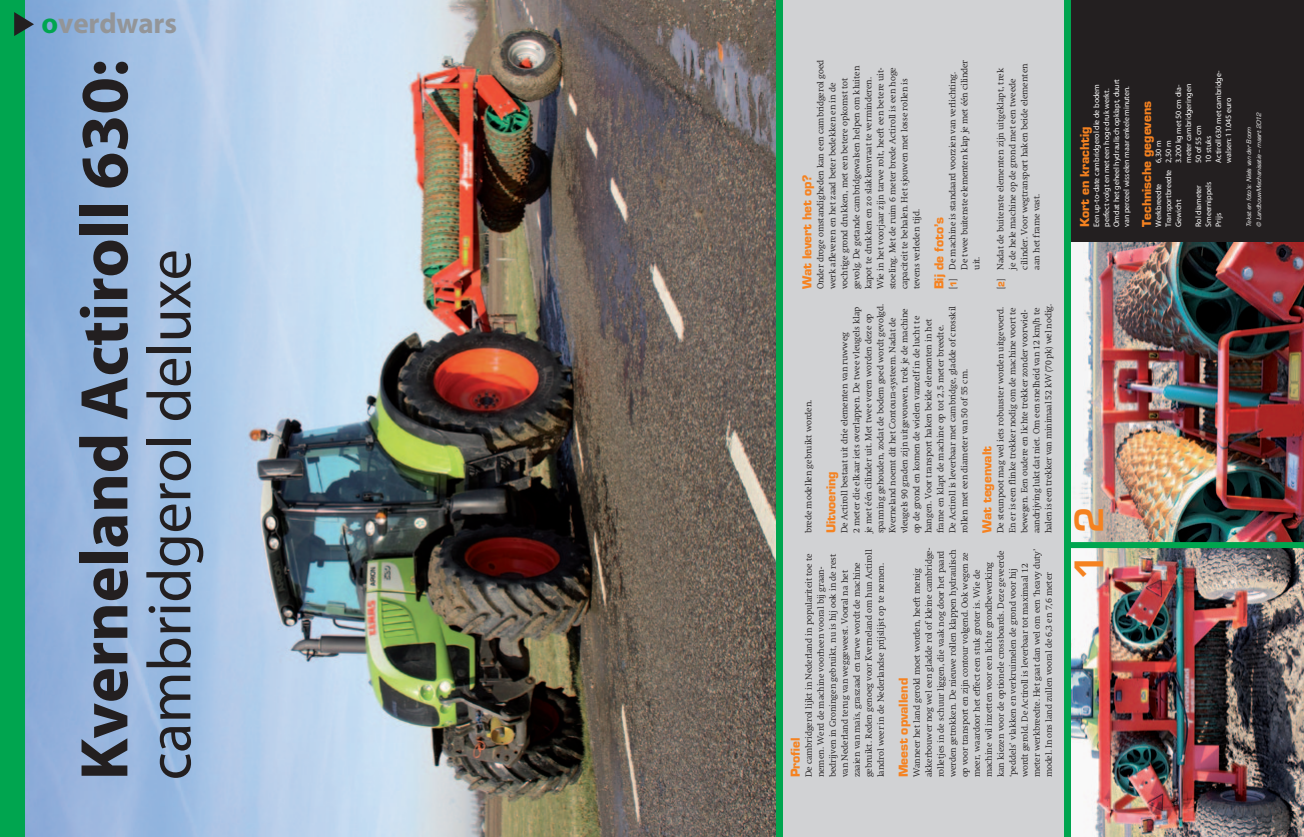
<style>
.page{position:relative;width:1304px;height:837px;background:#fff}
.page>*{position:absolute;margin:0;border:0;box-sizing:border-box;transform-origin:0 0}
.t1{font:700 68px "Myriad Pro";letter-spacing:-.005em;color:#231f20}
.t2{font:62px "Myriad Pro";letter-spacing:-.005em;color:#231f20}
.t3{font:600 38px "Eurostile LT Std";color:#f58220}
.t4{font:700 29px "Myriad Pro";letter-spacing:-.005em;color:#939598}
.t5{font:700 12px "Eurostile LT Std";letter-spacing:-.005em;color:#f58220}
.t6{font:300 8.8px/12px "Swift";letter-spacing:-.005em;color:#231f20}
.t7{font:8px/10px "Myriad Pro";letter-spacing:-.005em;color:#fff}
.t8{font:italic 6px/10px "Eurostile LT Std";color:#fff}
.s1{color:#00a54f}
</style>
<div class="page">
<div style="left:777px;top:0;width:527px;height:836px;background:#d1d2d4"></div>
<div style="left:1069px;top:0;width:235px;height:836px;background:#231f20"></div>
<img style="left:1070px;top:548px;width:234px;height:288px">
<img style="left:1070px;top:242px;width:234px;height:300px">
<img style="left:24px;top:0;width:752px;height:836px">
<div style="left:0;top:0;width:24px;height:836px;background:#00a54f"></div>
<svg style="left:14px;top:12px;width:20px;height:24px"></svg>
<div style="left:1064px;top:0;width:6px;height:836px;background:#00a54f"></div>
<div style="left:1068px;top:542px;width:236px;height:6px;background:#00a54f"></div>
<div style="left:776px;top:0;width:6px;height:836px;background:#00a54f"></div>
<h3 class="t4" style="left:42px;top:4px;width:137px"><span class="s1">o</span>verdwars</h3>
<h1 class="t1" style="left:60px;top:780px;width:721px;rotate:-90deg">Kverneland Actiroll 630:</h1>
<h2 class="t2" style="left:131px;top:780px;width:532px;rotate:-90deg">cambridgerol deluxe</h2>
<p class="t6" style="left:815px;top:289px;width:231px;rotate:-90deg">Onder droge omstandigheden kan een cambridgerol goed werk afleveren en het zaad beter bedekken en in de vochtige grond drukken, met een betere opkomst tot gevolg. De getande cambridgewalsen helpen om kluiten kapot te drukken en zo slakkenvraat te verminderen.<br>Wie in het voorjaar zijn tarwe rolt, heeft een betere uit&shy;stoeling. Met de ruim 6 meter brede Actiroll is een hoge capaciteit te behalen. Het sjouwen met losse rollen is tevens verleden tijd.</p>
<h3 class="t5" style="left:800px;top:289px;width:117px;rotate:-90deg">Wat levert het op?</h3>
<p class="t6" style="left:947px;top:269px;width:211px;text-indent:-20px;rotate:-90deg">[<sub>1</sub>] De machine is standaard voorzien van verlichting.<br>De twee buitenste elementen klap je met één cilinder uit.</p>
<p class="t6" style="left:995px;top:269px;width:207px;text-indent:-20px;rotate:-90deg">[<sub>2</sub>] Nadat de buitenste elementen zijn uitgeklapt, trek je de hele machine op de grond met een tweede cilinder. Voor wegtransport haken beide elementen aan het frame vast.</p>
<h3 class="t5" style="left:932px;top:289px;width:74px;rotate:-90deg">Bij de foto’s</h3>
<p class="t6" style="left:803px;top:533px;width:135px;rotate:-90deg">brede modellen gebruikt worden.</p>
<p class="t6" style="left:839px;top:533px;width:231px;rotate:-90deg">De Actiroll bestaat uit drie elementen van ruwweg<br>2 meter die elkaar iets overlappen. De twee vleugels klap je met één cilinder uit. Met twee veren worden deze op spanning gehouden, zodat de bodem goed wordt gevolgd.<br>Kverneland noemt dit het Contoura-systeem. Nadat de vleugels 90 graden zijn uitgevouwen, trek je de machine op de grond en komen de wielen vanzelf in de lucht te hangen. Voor transport haken beide elementen in het frame en klapt de machine op tot 2,5 meter breedte.<br>De Actiroll is leverbaar met cambridge, gladde of crosskil rollen met een diameter van 50 of 55 cm.</p>
<h3 class="t5" style="left:824px;top:533px;width:63px;rotate:-90deg">Uitvoering</h3>
<p class="t6" style="left:995px;top:533px;width:231px;rotate:-90deg">De steunpoot mag wel iets robuuster worden uitgevoerd.<br>En er is een flinke trekker nodig om de machine voort te bewegen. Een oudere en lichte trekker zonder voorwiel&shy;aandrijving lukt dat niet. Om een snelheid van 12 km/h te halen is een trekker van minimaal 52 kW (70 pk) wel nodig.</p>
<h3 class="t5" style="left:980px;top:533px;width:89px;rotate:-90deg">Wat tegenvalt</h3>
<p class="t6" style="left:803px;top:777px;width:229px;rotate:-90deg">De cambridgerol lijkt in Nederland in populariteit toe te nemen. Werd de machine voorheen vooral bij graan&shy;bedrijven in Groningen gebruikt, nu is hij ook in de rest van Nederland terug van weggeweest. Vooral na het zaaien van maïs, graszaad en tarwe wordt de machine gebruikt. Reden genoeg voor Kverneland om hun Actiroll landrol weer in de Nederlandse prijslijst op te nemen.</p>
<h3 class="t5" style="left:788px;top:777px;width:41px;rotate:-90deg">Profiel</h3>
<p class="t6" style="left:911px;top:777px;width:231px;rotate:-90deg">Wanneer het land gerold moet worden, heeft menig akkerbouwer nog wel een gladde rol of kleine cambridge&shy;rolletjes in de schuur liggen, die vaak nog door het paard werden getrokken. De nieuwe rollen klappen hydraulisch op voor transport en zijn contour volgend. Ook wegen ze meer, waardoor het effect een stuk groter is. Wie de machine wil inzetten voor een lichte grondbewerking kan kiezen voor de optionele crossboards. Deze geveerde ‘peddels’ vlakken en verkruimelen de grond voor hij wordt gerold. De Actiroll is leverbaar tot maximaal 12 meter werkbreedte. Het gaat dan wel om een ‘heavy duty’ model. In ons land zullen vooral de 6,3 en 7,6 meter</p>
<h3 class="t5" style="left:896px;top:777px;width:101px;rotate:-90deg">Meest opvallend</h3>
<p class="t7" style="left:1091px;top:227px;width:149px;rotate:-90deg">Een up-to-date cambridgerol die de bodem perfect volgt en met een hoge druk werkt.<br>Omdat het geheel hydraulisch opklapt, duurt van perceel wisselen maar enkele minuten.</p>
<h3 class="t5" style="left:1077px;top:227px;width:102px;rotate:-90deg">Kort en krachtig</h3>
<p class="t7" style="left:1213px;top:163px;width:93px;rotate:-90deg">Actiroll 630 met cambridge&shy;walsen: 11.045 euro</p>
<p class="t7" style="left:1173px;top:163px;width:80px;rotate:-90deg">3.200 kg met 50 cm dia&shy;meter cambridgeringen</p>
<h3 class="t5" style="left:1139px;top:227px;width:127px;rotate:-90deg">Technische gegevens</h3>
<p class="t7" style="left:1193px;top:163px;width:39px;rotate:-90deg">50 of 55 cm</p>
<p class="t7" style="left:1203px;top:163px;width:28px;rotate:-90deg">10 stuks</p>
<p class="t7" style="left:1153px;top:227px;width:88px;text-align:justify;text-indent:64px;rotate:-90deg">6,30 m Transportbreedte 2,50 m Gewicht</p>
<p class="t7" style="left:1203px;top:227px;width:47px;rotate:-90deg">Smeernippels</p>
<p class="t7" style="left:1153px;top:227px;width:45px;rotate:-90deg">Werkbreedte</p>
<p class="t7" style="left:1193px;top:227px;width:43px;rotate:-90deg">Rol diameter</p>
<p class="t7" style="left:1213px;top:227px;width:15px;rotate:-90deg">Prijs</p>
<p class="t8" style="left:1244px;top:227px;width:116px;rotate:-90deg">Tekst en foto’s: Niels van der Boom<br>© LandbouwMechanisatie – maart 2012</p>
<h3 class="t3" style="left:1066px;top:579px;width:75px;rotate:-90deg">1 2</h3>
</div>
